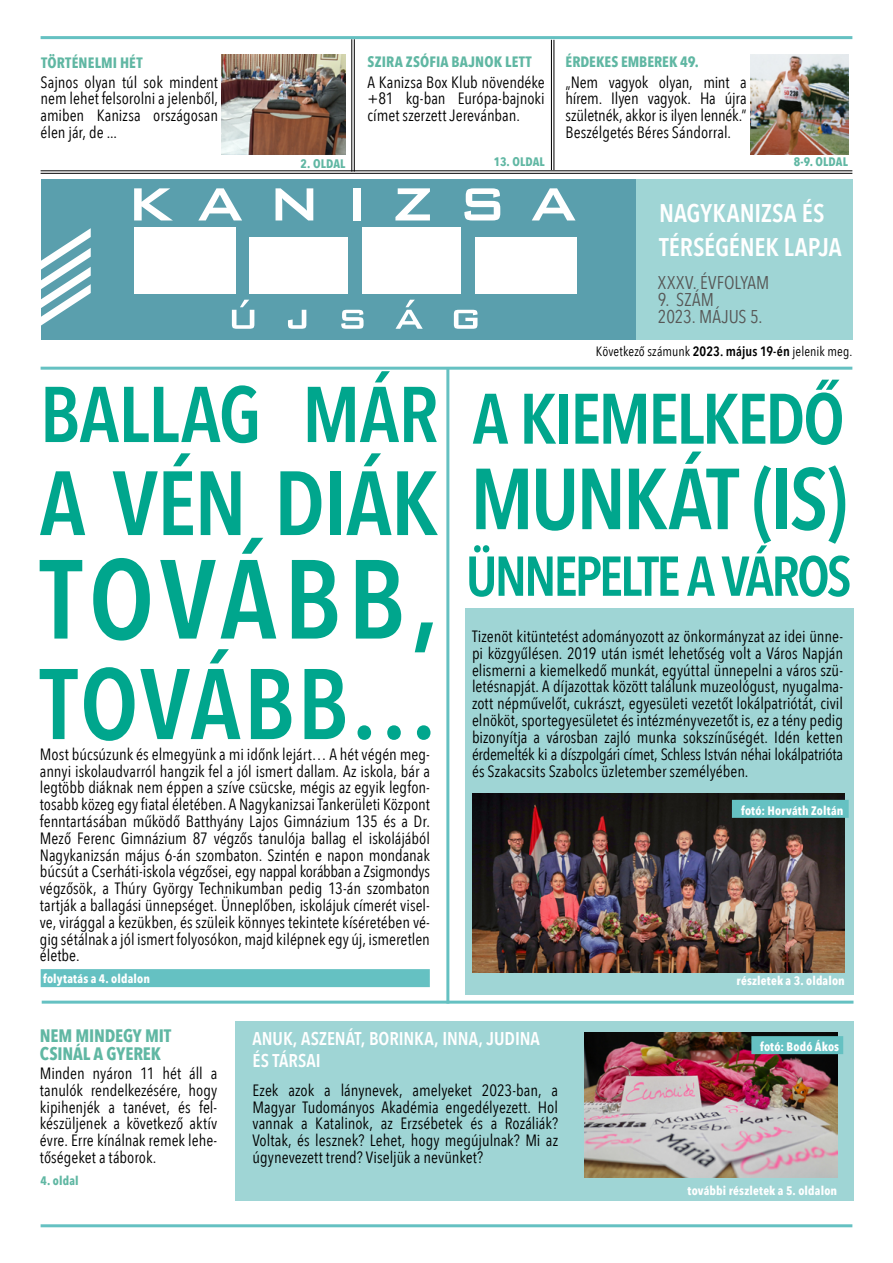
<style>
.page{position:relative;width:893px;height:1263px;background:#fff}
.page>*{position:absolute;margin:0;border:0;box-sizing:border-box;transform-origin:0 0}
.TITLE_FULL_PAGE{font:600 111px "Avenir Next Condensed";letter-spacing:.055em;color:#00a68d}
.TITLE_FULL_PAGE-2{font:600 99px "Avenir Next Condensed";letter-spacing:.025em;color:#00a68d}
.TITLE_FULL_PAGE-3{font:600 90px "Avenir Next Condensed";letter-spacing:-.01em;color:#00a68d}
.TITLE_FULL_PAGE-4{font:600 85.5px "Avenir Next Condensed";letter-spacing:-.04em;color:#00a68d}
.TITLE_FULL_PAGE-5{font:600 70.5px "Avenir Next Condensed";letter-spacing:-.04em;color:#00a68d}
.TITLE_FULL_PAGE-6{font:600 55.5px "Avenir Next Condensed";letter-spacing:-.055em;color:#00a68d}
.TITLE_WHITE{font:600 25.5px "Avenir Next Condensed";color:#fff}
.TITLE_WHITE-2{font:600 18.45px/22.2px "Avenir Next Condensed";letter-spacing:-.005em;color:#fff}
.Paragraph_Style_2{font:18.45px "Avenir Next Condensed";letter-spacing:.005em;color:#575756}
.title_green{font:700 18px "Avenir Next Condensed";letter-spacing:-.01em;color:#60b7a3}
.címlap_pici{font:16.35px/16.8px "Avenir Next Condensed";color:#000;text-align:justify}
.FULL_TEXT_LEFT{font:16.35px/16.8px "Avenir Next Condensed";color:#000;text-align:justify}
.title_green-2{font:700 15px "Avenir Next Condensed";letter-spacing:.005em;color:#60b7a3}
.FULL_TEXT_LEFT-2{font:13.5px "Avenir Next Condensed";letter-spacing:.005em;color:#000}
.folyt{font:700 12.3px "Avenir Next Condensed";letter-spacing:.015em;color:#fff}
.title_green-3{font:700 12.3px "Avenir Next Condensed";letter-spacing:.015em;color:#60b7a3}
.footer_line{font:700 12.3px "Avenir Next Condensed";letter-spacing:.015em;color:#fff}
.title_green-4{font:700 12.3px "Avenir Next Condensed";letter-spacing:.01em;color:#fff}
.s1{font-weight:600}
.s2{font-size:78px}
</style>
<div class="page">
<img style="left:750px;top:54px;width:98px;height:101px">
<img style="left:221px;top:54px;width:124px;height:101px">
<div style="left:41px;top:179px;width:596px;height:161px;background:#5a9fad"></div>
<div style="left:636px;top:179px;width:216px;height:161px;background:#9fd5d5"></div>
<svg style="left:41px;top:228px;width:50px;height:98px"></svg>
<div style="left:134px;top:227px;width:102px;height:67px;background:#fff"></div>
<div style="left:362px;top:227px;width:99px;height:67px;background:#fff"></div>
<div style="left:250px;top:237px;width:98px;height:57px;background:#fff"></div>
<div style="left:475px;top:237px;width:101px;height:57px;background:#fff"></div>
<svg style="left:134px;top:188px;width:38px;height:32px"></svg>
<svg style="left:198px;top:188px;width:44px;height:32px"></svg>
<svg style="left:276px;top:188px;width:37px;height:32px"></svg>
<div style="left:353px;top:188px;width:7px;height:32px;background:#fff"></div>
<svg style="left:395px;top:188px;width:35px;height:32px"></svg>
<svg style="left:464px;top:188px;width:36px;height:32px"></svg>
<svg style="left:532px;top:188px;width:43px;height:32px"></svg>
<svg style="left:232px;top:300px;width:22px;height:29px"></svg>
<svg style="left:288px;top:310px;width:18px;height:19px"></svg>
<svg style="left:341px;top:310px;width:23px;height:19px"></svg>
<svg style="left:396px;top:300px;width:27px;height:29px"></svg>
<svg style="left:454px;top:310px;width:23px;height:19px"></svg>
<div style="left:235px;top:1021px;width:618px;height:179px;background:#9fd5d5"></div>
<hr style="left:42px;top:1001px;width:811px;height:3px;background:#65c1c2">
<hr style="left:41px;top:367px;width:811px;height:3px;background:#65c1c2">
<hr style="left:446px;top:369px;width:3px;height:634px;background:#65c1c2">
<div style="left:465px;top:608px;width:389px;height:387px;background:#9fd5d5"></div>
<img style="left:472px;top:793px;width:372px;height:179px">
<hr style="left:41px;top:36px;width:811px;height:3px;background:#65c1c2">
<hr style="left:41px;top:171px;width:811px;height:1px;background:#000">
<hr style="left:41px;top:173px;width:811px;height:1px;background:#000">
<hr style="left:41px;top:1224px;width:811px;height:3px;background:#65c1c2">
<hr style="left:554px;top:40px;width:1px;height:130px;background:#000">
<hr style="left:551px;top:40px;width:1px;height:130px;background:#000">
<hr style="left:354px;top:39px;width:1px;height:133px;background:#000">
<hr style="left:352px;top:39px;width:1px;height:133px;background:#000">
<div style="left:41px;top:969px;width:389px;height:18px;background:#65c1c2"></div>
<img style="left:585px;top:1032px;width:252px;height:146px">
<div style="left:751px;top:1036px;width:92px;height:18px;background:#65c1c2"></div>
<div style="left:732px;top:800px;width:117px;height:18px;background:#65c1c2"></div>
<p class="title_green-2" style="left:41px;top:53px;width:103px">TÖRTÉNELMI HÉT</p>
<p class="title_green-2" style="left:368px;top:53px;width:166px">SZIRA ZSÓFIA BAJNOK LETT</p>
<p class="title_green-2" style="left:566px;top:53px;width:135px">ÉRDEKES EMBEREK 49.</p>
<p class="címlap_pici" style="left:41px;top:73px;width:179px">Sajnos olyan túl sok mindent nem lehet felsorolni a jelenből, amiben Kanizsa országosan élen jár, de ...</p>
<p class="címlap_pici" style="left:368px;top:73px;width:179px">A Kanizsa Box Klub növendéke +81 kg-ban Európa-bajnoki címet szerzett Jerevánban.</p>
<p class="címlap_pici" style="left:566px;top:73px;width:183px">„Nem vagyok olyan, mint a hírem. Ilyen vagyok. Ha újra születnék, akkor is ilyen lennék.” Beszélgetés Béres Sándorral.</p>
<p class="title_green-3" style="left:301px;top:156px;width:46px">2. OLDAL</p>
<p class="title_green-3" style="left:494px;top:154px;width:52px">13. OLDAL</p>
<p class="title_green-3" style="left:794px;top:155px;width:56px">8-9. OLDAL</p>
<p class="TITLE_WHITE" style="left:659px;top:191px;width:167px">NAGYKANIZSA ÉS</p>
<p class="TITLE_WHITE" style="left:659px;top:225px;width:184px">TÉRSÉGÉNEK LAPJA</p>
<p class="Paragraph_Style_2" style="left:658px;top:267px;width:113px">XXXV. ÉVFOLYAM</p>
<p class="Paragraph_Style_2" style="left:658px;top:284px;width:58px">9. SZÁM</p>
<p class="Paragraph_Style_2" style="left:658px;top:301px;width:106px">2023. MÁJUS 5.</p>
<p class="FULL_TEXT_LEFT-2" style="left:596px;top:340px;width:258px">Következő számunk <span class="s1">2023. május 19-én</span> jelenik meg.</p>
<p class="TITLE_FULL_PAGE-5" style="left:40px;top:358px;width:806px"><span class="s2">BALLAG MÁR</span> A KIEMELKEDŐ</p>
<p class="TITLE_FULL_PAGE-3" style="left:40px;top:426px;width:400px">A VÉN DIÁK</p>
<p class="TITLE_FULL_PAGE" style="left:40px;top:504px;width:400px">TOVÁBB,</p>
<p class="TITLE_FULL_PAGE-2" style="left:40px;top:619px;width:400px">TOVÁBB…</p>
<p class="FULL_TEXT_LEFT" style="left:40px;top:745px;width:392px">Most búcsúzunk és elmegyünk a mi időnk lejárt… A hét végén meg&shy;annyi iskolaudvarról hangzik fel a jól ismert dallam. Az iskola, bár a legtöbb diáknak nem éppen a szíve csücske, mégis az egyik legfon&shy;tosabb közeg egy fiatal életében. A Nagykanizsai Tankerületi Központ fenntartásában működő Batthyány Lajos Gimnázium 135 és a Dr.<br>Mező Ferenc Gimnázium 87 végzős tanulója ballag el iskolájából Nagykanizsán május 6-án szombaton. Szintén e napon mondanak búcsút a Cserháti-iskola végzősei, egy nappal korábban a Zsigmondys végzősök, a Thúry György Technikumban pedig 13-án szombaton tartják a ballagási ünnepséget. Ünneplőben, iskolájuk címerét visel&shy;ve, virággal a kezükben, és szüleik könnyes tekintete kíséretében vé&shy;gig sétálnak a jól ismert folyosókon, majd kilépnek egy új, ismeretlen életbe.</p>
<p class="TITLE_FULL_PAGE-4" style="left:470px;top:425px;width:379px">MUNKÁT (IS)</p>
<p class="TITLE_FULL_PAGE-6" style="left:466px;top:528px;width:387px">ÜNNEPELTE A VÁROS</p>
<p class="címlap_pici" style="left:472px;top:627px;width:373px">Tizenöt kitüntetést adományozott az önkormányzat az idei ünne&shy;pi közgyűlésen. 2019 után ismét lehetőség volt a Város Napján elismerni a kiemelkedő munkát, egyúttal ünnepelni a város szü&shy;letésnapját. A díjazottak között találunk muzeológust, nyugalma&shy;zott népművelőt, cukrászt, egyesületi vezetőt lokálpatriótát, civil elnököt, sportegyesületet és intézményvezetőt is, ez a tény pedig bizonyítja a városban zajló munka sokszínűségét. Idén ketten érdemelték ki a díszpolgári címet, Schless István néhai lokálpatrióta és Szakacsits Szabolcs üzletember személyében.</p>
<p class="footer_line" style="left:741px;top:803px;width:104px">fotó: Horváth Zoltán</p>
<p class="title_green-4" style="left:43px;top:971px;width:108px">folytatás a 4. oldalon</p>
<p class="folyt" style="left:736px;top:973px;width:110px">részletek a 3. oldalon</p>
<p class="title_green" style="left:40px;top:1025px;width:133px">NEM MINDEGY MIT</p>
<p class="title_green" style="left:40px;top:1043px;width:123px">CSINÁL A GYEREK</p>
<p class="címlap_pici" style="left:40px;top:1064px;width:179px">Minden nyáron 11 hét áll a tanulók rendelkezésére, hogy kipihenjék a tanévet, és fel&shy;készüljenek a következő aktív évre. Erre kínálnak remek lehe&shy;tőségeket a táborok.</p>
<p class="title_green-3" style="left:41px;top:1173px;width:40px">4. oldal</p>
<p class="TITLE_WHITE-2" style="left:252px;top:1027px;width:289px">ANUK, ASZENÁT, BORINKA, INNA, JUDINA<br>ÉS TÁRSAI</p>
<p class="címlap_pici" style="left:252px;top:1081px;width:307px">Ezek azok a lánynevek, amelyeket 2023-ban, a Magyar Tudományos Akadémia engedélyezett. Hol vannak a Katalinok, az Erzsébetek és a Rozáliák?<br>Voltak, és lesznek? Lehet, hogy megújulnak? Mi az úgynevezett trend? Viseljük a nevünket?</p>
<p class="footer_line" style="left:760px;top:1039px;width:81px">fotó: Bodó Ákos</p>
<p class="folyt" style="left:688px;top:1183px;width:151px">további részletek a 5. oldalon</p>
</div>
